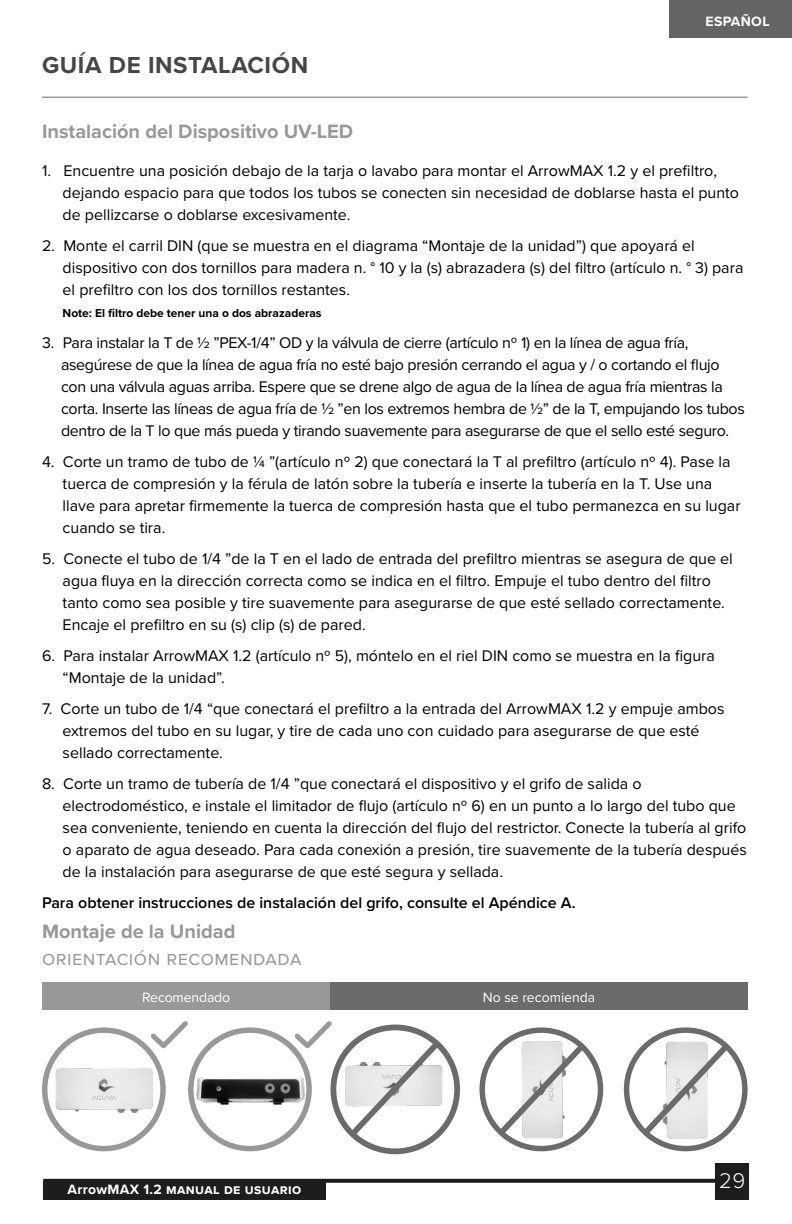
<style>
.page{position:relative;width:792px;height:1224px;background:#fff}
.page>*{position:absolute;margin:0;border:0;box-sizing:border-box;transform-origin:0 0}
.t1{font:700 24px "Proxima Nova";letter-spacing:.025em;color:#464646}
.t2{font:300 22px "Proxima Nova";color:#fff}
.t3{font:700 20px "Proxima Nova";color:#989898}
.t4{font:20px "Proxima Nova";letter-spacing:.025em;color:#989898}
.t5{font:16px/22px "Proxima Nova";color:#000}
.t6{font:16px/22px "Proxima Nova";letter-spacing:-.02em;color:#000}
.t7{font:600 16px "Proxima Nova";color:#000}
.t8{font:700 14px "Proxima Nova";letter-spacing:.025em;color:#fff}
.t9{font:14px "Proxima Nova";color:#fff}
.t10{font:700 12px "Proxima Nova";color:#000}
</style>
<div class="page">
<svg style="left:43px;top:1179px;width:673px;height:4px;background:#252525"></svg>
<div style="left:716px;top:1163px;width:33px;height:36px;background:#1d1d1d"></div>
<div style="left:670px;top:0;width:122px;height:38px;background:#646464"></div>
<div style="left:43px;top:1181px;width:282px;height:18px;background:#1d1d1d"></div>
<hr style="left:42px;top:97px;width:706px;height:1px;background:#989898">
<div style="left:42px;top:982px;width:289px;height:28px;background:#989898"></div>
<div style="left:331px;top:982px;width:417px;height:28px;background:#6b6b6b"></div>
<img style="left:42px;top:1050px;width:124px;height:71px">
<img style="left:330px;top:1053px;width:130px;height:72px">
<img style="left:506px;top:1029px;width:68px;height:123px">
<img style="left:655px;top:1029px;width:66px;height:123px">
<div style="left:42px;top:1027px;width:124px;height:124px;border:5px solid #989898;border-radius:50%"></div>
<div style="left:479px;top:1027px;width:124px;height:124px;border:5px solid #6b6b6b;border-radius:50%"></div>
<div style="left:624px;top:1027px;width:124px;height:124px;border:5px solid #6b6b6b;border-radius:50%"></div>
<div style="left:188px;top:1027px;width:124px;height:124px;border:5px solid #989898;border-radius:50%"></div>
<div style="left:331px;top:1025px;width:129px;height:129px;border:6px solid #6b6b6b;border-radius:50%"></div>
<svg style="left:493px;top:1037px;width:98px;height:103px"></svg>
<svg style="left:346px;top:1037px;width:98px;height:103px"></svg>
<svg style="left:638px;top:1037px;width:97px;height:103px"></svg>
<svg style="left:151px;top:1021px;width:37px;height:27px"></svg>
<svg style="left:295px;top:1021px;width:37px;height:27px"></svg>
<img style="left:188px;top:1063px;width:124px;height:48px">
<h1 class="t1" style="left:42px;top:47px;width:268px">GUÍA DE INSTALACIÓN</h1>
<p class="t3" style="left:42px;top:116px;width:313px">Instalación del Dispositivo UV-LED</p>
<p class="t8" style="left:706px;top:11px;width:66px">ESPAÑOL</p>
<p class="t5" style="left:63px;top:159px;width:678px;text-indent:-21px">1. Encuentre una posición debajo de la tarja o lavabo para montar el ArrowMAX 1.2 y el prefiltro, dejando espacio para que todos los tubos se conecten sin necesidad de doblarse hasta el punto de pellizcarse o doblarse excesivamente.</p>
<p class="t5" style="left:63px;top:234px;width:682px;text-indent:-21px">2. Monte el carril DIN (que se muestra en el diagrama “Montaje de la unidad”) que apoyará el dispositivo con dos tornillos para madera n. ° 10 y la (s) abrazadera (s) del filtro (artículo n. ° 3) para el prefiltro con los dos tornillos restantes.</p>
<p class="t10" style="left:63px;top:304px;width:260px">Note: El filtro debe tener una o dos abrazaderas</p>
<p class="t6" style="left:61px;top:331px;width:685px;text-indent:-19px">3. Para instalar la T de ½ ”PEX-1/4” OD y la válvula de cierre (artículo nº 1) en la línea de agua fría, asegúrese de que la línea de agua fría no esté bajo presión cerrando el agua y / o cortando el flujo con una válvula aguas arriba. Espere que se drene algo de agua de la línea de agua fría mientras la corta. Inserte las líneas de agua fría de ½ ”en los extremos hembra de ½” de la T, empujando los tubos dentro de la T lo que más pueda y tirando suavemente para asegurarse de que el sello esté seguro.</p>
<p class="t5" style="left:63px;top:450px;width:680px;text-indent:-21px">4. Corte un tramo de tubo de ¼ ”(artículo nº 2) que conectará la T al prefiltro (artículo nº 4). Pase la tuerca de compresión y la férula de latón sobre la tubería e inserte la tubería en la T. Use una llave para apretar firmemente la tuerca de compresión hasta que el tubo permanezca en su lugar cuando se tira.</p>
<p class="t5" style="left:63px;top:547px;width:672px;text-indent:-21px">5. Conecte el tubo de 1/4 ”de la T en el lado de entrada del prefiltro mientras se asegura de que el agua fluya en la dirección correcta como se indica en el filtro. Empuje el tubo dentro del filtro tanto como sea posible y tire suavemente para asegurarse de que esté sellado correctamente.<br>Encaje el prefiltro en su (s) clip (s) de pared.</p>
<p class="t5" style="left:63px;top:644px;width:654px;text-indent:-21px">6. Para instalar ArrowMAX 1.2 (artículo nº 5), móntelo en el riel DIN como se muestra en la figura “Montaje de la unidad”.</p>
<p class="t5" style="left:63px;top:697px;width:663px;text-indent:-21px">7. Corte un tubo de 1/4 “que conectará el prefiltro a la entrada del ArrowMAX 1.2 y empuje ambos extremos del tubo en su lugar, y tire de cada uno con cuidado para asegurarse de que esté sellado correctamente.</p>
<p class="t5" style="left:63px;top:772px;width:686px;text-indent:-21px">8. Corte un tramo de tubería de 1/4 ”que conectará el dispositivo y el grifo de salida o electrodoméstico, e instale el limitador de flujo (artículo nº 6) en un punto a lo largo del tubo que sea conveniente, teniendo en cuenta la dirección del flujo del restrictor. Conecte la tubería al grifo o aparato de agua deseado. Para cada conexión a presión, tire suavemente de la tubería después de la instalación para asegurarse de que esté segura y sellada.</p>
<p class="t7" style="left:42px;top:890px;width:535px">Para obtener instrucciones de instalación del grifo, consulte el Apéndice A.</p>
<p class="t3" style="left:42px;top:916px;width:195px">Montaje de la Unidad</p>
<p class="t4" style="left:42px;top:944px;width:150px">Orientación RECOMENDADA</p>
<p class="t9" style="left:142px;top:987px;width:89px">Recomendado</p>
<p class="t9" style="left:483px;top:987px;width:114px">No se recomienda</p>
<p class="t8" style="left:67px;top:1179px;width:235px">ArrowMAX 1.2 MANUAL DE USUARIO</p>
<h2 class="t2" style="left:719px;top:1164px;width:28px">29</h2>
</div>
